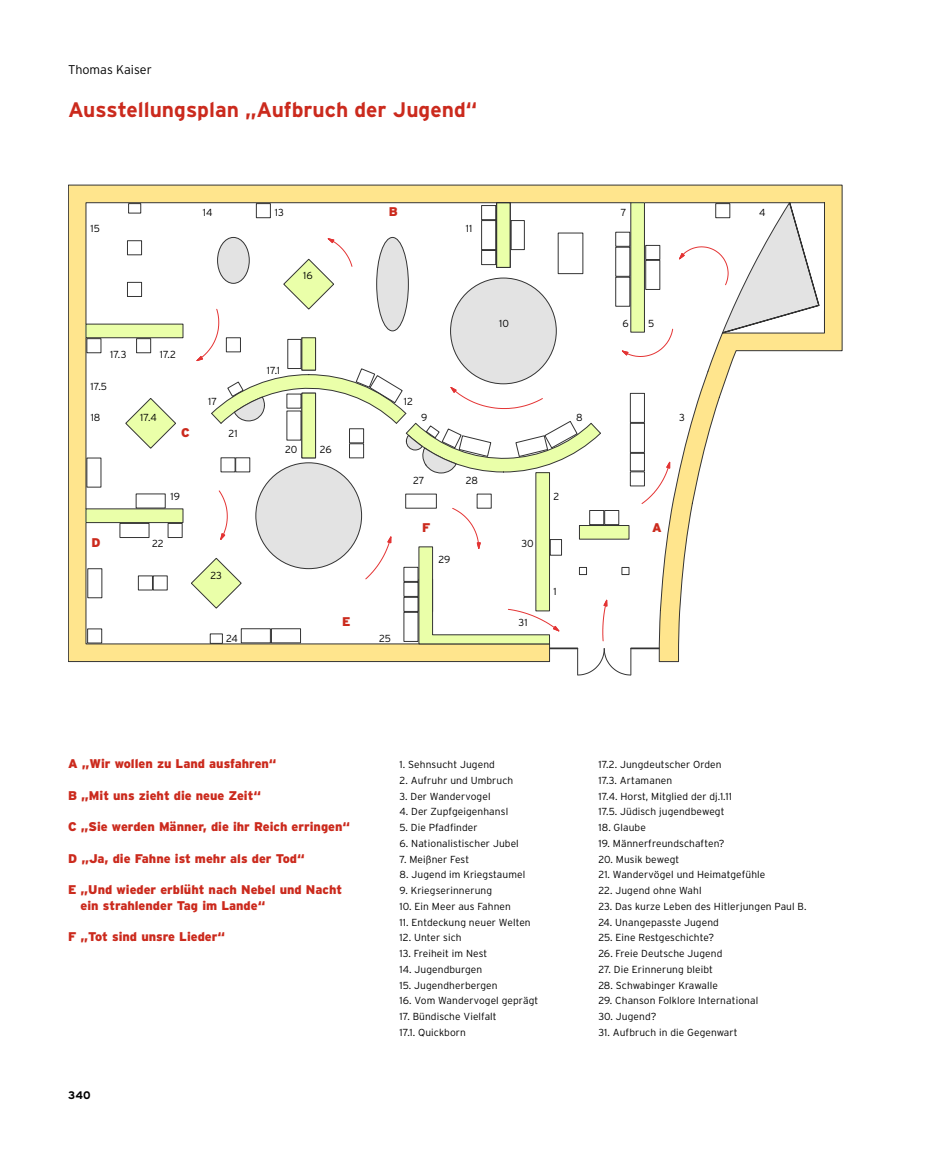
<style>
.page{position:relative;width:936px;height:1149px;background:#fff}
.page>*{position:absolute;margin:0;border:0;box-sizing:border-box;transform-origin:0 0}
.t1{font:700 21px "Interstate";color:#cb2a1d}
.t2{font:900 12.6px/15.8px "Interstate";color:#cb2a1d}
.t3{font:300 12.6px "Interstate";color:#000}
.t4{font:700 10.95px "Interstate";color:#000}
.t5{font:300 10.2px/15.8px "Interstate";letter-spacing:.01em;color:#000}
</style>
<div class="page">
<svg style="left:68px;top:185px;width:774px;height:476px"></svg>
<div style="left:558px;top:233px;width:25px;height:40px;background:#fff"></div>
<svg style="left:86px;top:508px;width:97px;height:14px"></svg>
<div style="left:86px;top:324px;width:97px;height:13px;background:#eaffa9"></div>
<div style="left:496px;top:203px;width:14px;height:64px;background:#eaffa9"></div>
<svg style="left:630px;top:203px;width:14px;height:129px;background:#dbeea0"></svg>
<svg style="left:125px;top:397px;width:51px;height:51px"></svg>
<div style="left:217px;top:237px;width:32px;height:46px;background:#ddd;border-radius:50%"></div>
<div style="left:217px;top:237px;width:32px;height:46px;border:1px solid #000;border-radius:50%"></div>
<div style="left:376px;top:237px;width:32px;height:94px;background:#ddd;border-radius:50%"></div>
<div style="left:376px;top:237px;width:32px;height:94px;border:1px solid #000;border-radius:50%"></div>
<div style="left:450px;top:278px;width:106px;height:106px;background:#ddd;border-radius:50%"></div>
<svg style="left:621px;top:328px;width:52px;height:29px"></svg>
<svg style="left:196px;top:308px;width:23px;height:53px"></svg>
<div style="left:496px;top:202px;width:14px;height:65px;border:1px solid #000"></div>
<div style="left:302px;top:337px;width:13px;height:33px;background:#eaffa9"></div>
<div style="left:302px;top:337px;width:14px;height:33px;border:1px solid #000"></div>
<div style="left:645px;top:245px;width:15px;height:15px;border:1px solid #000"></div>
<div style="left:127px;top:240px;width:15px;height:15px;border:1px solid #000"></div>
<div style="left:138px;top:575px;width:15px;height:15px;border:1px solid #000"></div>
<svg style="left:283px;top:238px;width:69px;height:71px"></svg>
<svg style="left:679px;top:202px;width:146px;height:131px"></svg>
<div style="left:226px;top:337px;width:15px;height:15px;border:1px solid #000"></div>
<svg style="left:191px;top:368px;width:487px;height:307px"></svg>
<p class="t3" style="left:68px;top:63px;width:85px">Thomas Kaiser</p>
<h1 class="t1" style="left:68px;top:98px;width:410px">Ausstellungsplan „Aufbruch der Jugend“</h1>
<p class="t5" style="left:91px;top:220px;width:11px">15</p>
<p class="t5" style="left:203px;top:205px;width:11px">14</p>
<p class="t5" style="left:275px;top:205px;width:11px">13</p>
<p class="t5" style="left:303px;top:268px;width:11px">16</p>
<p class="t2" style="left:389px;top:204px;width:11px">B</p>
<p class="t5" style="left:466px;top:220px;width:8px">11</p>
<p class="t5" style="left:110px;top:346px;width:18px">17.3</p>
<p class="t5" style="left:160px;top:346px;width:18px">17.2</p>
<p class="t5" style="left:91px;top:378px;width:18px">17.5</p>
<p class="t5" style="left:91px;top:409px;width:11px">18</p>
<p class="t5" style="left:140px;top:409px;width:18px">17.4</p>
<p class="t2" style="left:181px;top:424px;width:10px">C</p>
<p class="t5" style="left:170px;top:488px;width:11px">19</p>
<p class="t2" style="left:91px;top:534px;width:11px">D</p>
<p class="t5" style="left:152px;top:535px;width:13px">22</p>
<p class="t5" style="left:499px;top:315px;width:11px">10</p>
<p class="t5" style="left:208px;top:394px;width:10px">17</p>
<p class="t5" style="left:228px;top:425px;width:11px">21</p>
<p class="t5" style="left:267px;top:362px;width:15px">17.1</p>
<p class="t5" style="left:285px;top:441px;width:14px">20</p>
<p class="t5" style="left:320px;top:441px;width:13px">26</p>
<p class="t5" style="left:210px;top:567px;width:13px">23</p>
<p class="t2" style="left:342px;top:613px;width:10px">E</p>
<p class="t5" style="left:226px;top:630px;width:13px">24</p>
<p class="t5" style="left:379px;top:630px;width:13px">25</p>
<p class="t5" style="left:403px;top:394px;width:11px">12</p>
<p class="t5" style="left:421px;top:409px;width:8px">9</p>
<p class="t5" style="left:576px;top:409px;width:8px">8</p>
<p class="t5" style="left:413px;top:472px;width:13px">27</p>
<p class="t5" style="left:466px;top:472px;width:13px">28</p>
<p class="t2" style="left:422px;top:519px;width:10px">F</p>
<p class="t5" style="left:438px;top:551px;width:13px">29</p>
<p class="t5" style="left:521px;top:535px;width:14px">30</p>
<p class="t5" style="left:518px;top:614px;width:10px">31</p>
<p class="t5" style="left:553px;top:488px;width:7px">2</p>
<p class="t5" style="left:553px;top:583px;width:5px">1</p>
<p class="t5" style="left:621px;top:205px;width:7px">7</p>
<p class="t5" style="left:622px;top:315px;width:8px">6</p>
<p class="t5" style="left:648px;top:315px;width:8px">5</p>
<p class="t5" style="left:679px;top:409px;width:7px">3</p>
<p class="t2" style="left:652px;top:519px;width:11px">A</p>
<p class="t5" style="left:759px;top:205px;width:8px">4</p>
<p class="t2" style="left:68px;top:755px;width:210px">A „Wir wollen zu Land ausfahren“</p>
<p class="t2" style="left:68px;top:786px;width:194px">B „Mit uns zieht die neue Zeit“</p>
<p class="t2" style="left:68px;top:818px;width:283px">C „Sie werden Männer, die ihr Reich erringen“</p>
<p class="t2" style="left:68px;top:849px;width:238px">D „Ja, die Fahne ist mehr als der Tod“</p>
<p class="t2" style="left:81px;top:881px;width:263px;text-indent:-13px">E „Und wieder erblüht nach Nebel und Nacht ein strahlender Tag im Lande“</p>
<p class="t2" style="left:68px;top:928px;width:158px">F „Tot sind unsre Lieder“</p>
<p class="t4" style="left:68px;top:1088px;width:24px">340</p>
<p class="t5" style="left:399px;top:756px;width:97px">1. Sehnsucht Jugend</p>
<p class="t5" style="left:399px;top:772px;width:115px">2. Aufruhr und Umbruch</p>
<p class="t5" style="left:399px;top:787px;width:93px">3. Der Wandervogel</p>
<p class="t5" style="left:399px;top:803px;width:110px">4. Der Zupfgeigenhansl</p>
<p class="t5" style="left:399px;top:819px;width:80px">5. Die Pfadfinder</p>
<p class="t5" style="left:399px;top:835px;width:121px">6. Nationalistischer Jubel</p>
<p class="t5" style="left:399px;top:850px;width:71px">7. Meißner Fest</p>
<p class="t5" style="left:399px;top:866px;width:127px">8. Jugend im Kriegstaumel</p>
<p class="t5" style="left:399px;top:882px;width:94px">9. Kriegserinnerung</p>
<p class="t5" style="left:399px;top:898px;width:113px">10. Ein Meer aus Fahnen</p>
<p class="t5" style="left:399px;top:913px;width:133px">11. Entdeckung neuer Welten</p>
<p class="t5" style="left:399px;top:929px;width:64px">12. Unter sich</p>
<p class="t5" style="left:399px;top:945px;width:89px">13. Freiheit im Nest</p>
<p class="t5" style="left:399px;top:961px;width:84px">14. Jugendburgen</p>
<p class="t5" style="left:399px;top:976px;width:99px">15. Jugendherbergen</p>
<p class="t5" style="left:399px;top:992px;width:140px">16. Vom Wandervogel geprägt</p>
<p class="t5" style="left:399px;top:1008px;width:99px">17. Bündische Vielfalt<br>17.1. Quickborn</p>
<p class="t5" style="left:598px;top:756px;width:135px">17.2. Jungdeutscher Orden<br>17.3. Artamanen<br>17.4. Horst, Mitglied der dj.1.11<br>17.5. Jüdisch jugendbewegt</p>
<p class="t5" style="left:598px;top:819px;width:49px">18. Glaube</p>
<p class="t5" style="left:598px;top:835px;width:128px">19. Männerfreundschaften?</p>
<p class="t5" style="left:598px;top:850px;width:82px">20. Musik bewegt</p>
<p class="t5" style="left:598px;top:866px;width:168px">21. Wandervögel und Heimatgefühle</p>
<p class="t5" style="left:598px;top:882px;width:105px">22. Jugend ohne Wahl</p>
<p class="t5" style="left:598px;top:898px;width:209px">23. Das kurze Leben des Hitlerjungen Paul B.</p>
<p class="t5" style="left:598px;top:913px;width:122px">24. Unangepasste Jugend</p>
<p class="t5" style="left:598px;top:929px;width:117px">25. Eine Restgeschichte?</p>
<p class="t5" style="left:598px;top:945px;width:125px">26. Freie Deutsche Jugend</p>
<p class="t5" style="left:598px;top:961px;width:116px">27. Die Erinnerung bleibt</p>
<p class="t5" style="left:598px;top:976px;width:121px">28. Schwabinger Krawalle</p>
<p class="t5" style="left:598px;top:992px;width:161px">29. Chanson Folklore International</p>
<p class="t5" style="left:598px;top:1008px;width:60px">30. Jugend?</p>
<p class="t5" style="left:598px;top:1024px;width:141px">31. Aufbruch in die Gegenwart</p>
</div>
